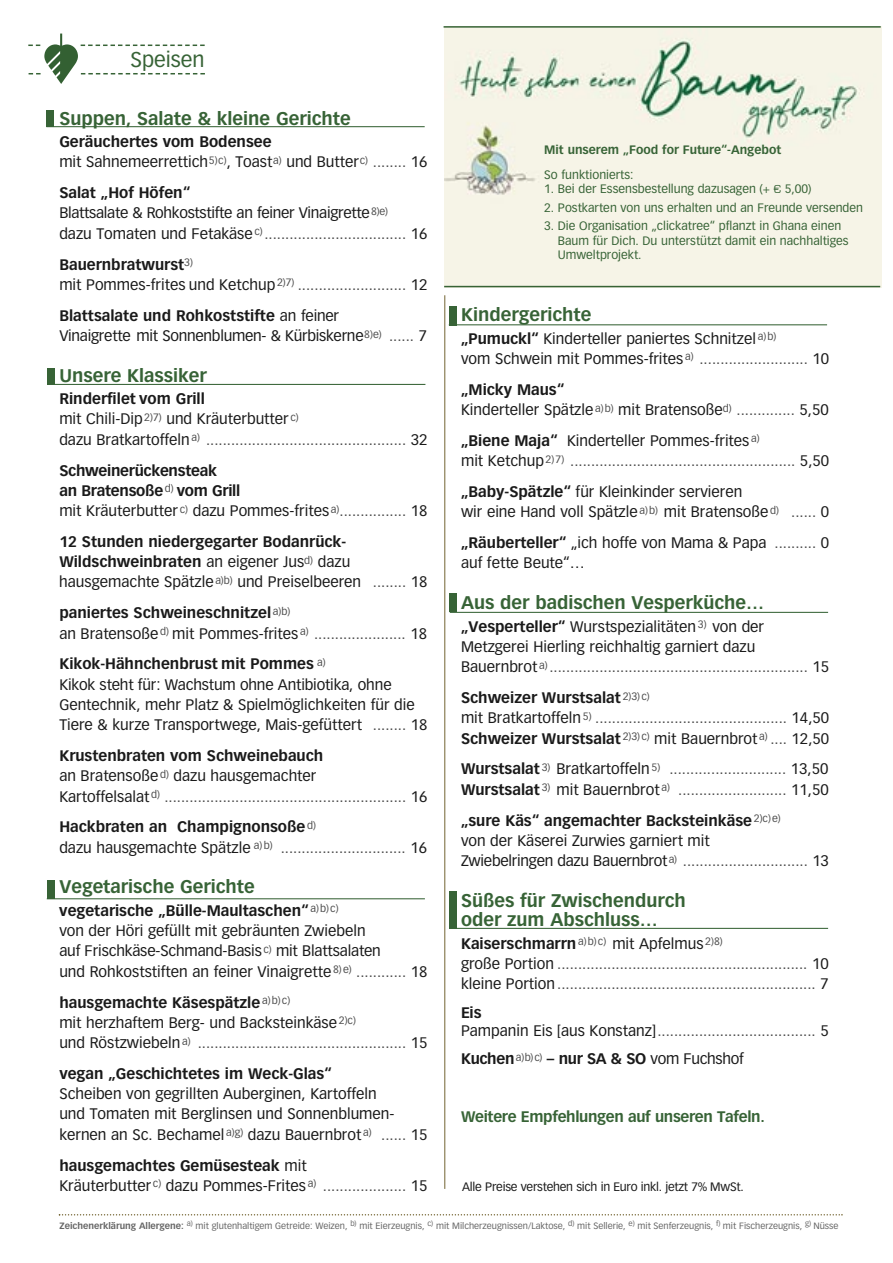
<style>
.page{position:relative;width:893px;height:1263px;background:#fff}
.page>*{position:absolute;margin:0;border:0;box-sizing:border-box;transform-origin:0 0}
.t1{font:21px "Vectora";color:#376336}
.t2{font:700 18px/19.5px "Vectora LT Pro";color:#376336}
.t3{font:15px/20.2px "Vectora";color:#1a1a1a}
.t4{font:15px/20.2px "Vectora";color:#4d4d4d}
.t5{font:15px/20.2px "Vectora LT Pro";color:#1a1a1a}
.t6{font:700 15px/20.2px "Vectora LT Pro";letter-spacing:-.02em;color:#1a1a1a}
.t7{font:15px/20.2px "Vectora";letter-spacing:-.02em;color:#1a1a1a}
.t8{font:700 15px "Vectora LT Pro";letter-spacing:-.02em;color:#376336}
.t9{font:12px/14.4px "Vectora";color:#376336}
.t10{font:12px "Vectora";letter-spacing:-.02em;color:#1a1a1a}
.t11{font:700 12px "Vectora LT Pro";color:#376336}
.t12{font:9px "Vectora";color:#666}
.s1{font-family:"Vectora LT Pro";font-weight:700}
.s2{color:#4d4d4d}
.s3{font-family:"Vectora";font-weight:400}
.s4{font-family:"Vectora";font-weight:400;color:#4d4d4d}
.s5{font-weight:700}
.s6{font-family:"Vectora"}
.s7{font-family:"Vectora";color:#4d4d4d}
.s8{font-family:"Vectora LT Pro";font-weight:700;color:#1a1a1a}
.s9{color:#1a1a1a}
.s10{font-family:"Eurostile"}
</style>
<div class="page">
<hr style="left:445px;top:295px;width:1px;height:894px;background:#736431">
<svg style="left:59px;top:1214px;width:784px;height:1px"></svg>
<img style="left:444px;top:27px;width:438px;height:260px">
<hr style="left:444px;top:26px;width:437px;height:2px;background:#376336">
<hr style="left:444px;top:286px;width:436px;height:1px;background:#376336">
<svg style="left:28px;top:34px;width:177px;height:50px"></svg>
<div style="left:46px;top:111px;width:8px;height:16px;background:#376336"></div>
<div style="left:47px;top:368px;width:7px;height:17px;background:#376336"></div>
<div style="left:47px;top:880px;width:8px;height:19px;background:#376336"></div>
<div style="left:449px;top:306px;width:7px;height:19px;background:#376336"></div>
<div style="left:449px;top:594px;width:8px;height:18px;background:#376336"></div>
<div style="left:449px;top:891px;width:8px;height:38px;background:#376336"></div>
<hr style="left:46px;top:126px;width:379px;height:1px;background:#376336">
<hr style="left:47px;top:384px;width:378px;height:1px;background:#376336">
<hr style="left:47px;top:898px;width:378px;height:1px;background:#376336">
<hr style="left:449px;top:324px;width:378px;height:1px;background:#376336">
<hr style="left:450px;top:612px;width:378px;height:1px;background:#376336">
<hr style="left:450px;top:928px;width:378px;height:1px;background:#376336">
<p class="t1" style="left:130px;top:50px;width:76px">Speisen</p>
<p class="t2" style="left:59px;top:110px;width:293px">Suppen, Salate &amp; kleine Gerichte</p>
<p class="t3" style="left:59px;top:133px;width:370px"><span class="s1">Geräuchertes vom Bodensee<br></span>mit Sahnemeerrettich<sup>5)c)</sup>, Toast<sup>a)</sup> und Butter<sup>c)</sup> <span class="s2">........</span> 16</p>
<p class="t7" style="left:59px;top:184px;width:370px"><span class="s1">Salat „Hof Höfen“<br></span>Blattsalate &amp; Rohkoststifte an feiner Vinaigrette<sup>8)e)<br></sup>dazu Tomaten und Fetakäse <sup>c)</sup> <span class="s2">..................................</span> 16</p>
<p class="t3" style="left:59px;top:255px;width:370px"><span class="s1">Bauernbratwurst</span><sup>3)<br></sup>mit Pommes-frites und Ketchup <sup>2)7)</sup> <span class="s2">..........................</span> 12</p>
<p class="t3" style="left:59px;top:306px;width:369px"><span class="s1">Blattsalate und Rohkoststifte</span> an feiner<br>Vinaigrette mit Sonnenblumen- &amp; Kürbiskerne<sup>8)e)</sup> <span class="s2">......</span> 7</p>
<p class="t2" style="left:59px;top:367px;width:149px">Unsere Klassiker</p>
<p class="t3" style="left:59px;top:390px;width:370px"><span class="s1">Rinderfilet vom Grill<br></span>mit Chili-Dip <sup>2)7)</sup> und Kräuterbutter <sup>c)<br></sup>dazu Bratkartoffeln <sup>a)</sup> <span class="s2">................................................</span> 32</p>
<p class="t6" style="left:59px;top:461px;width:370px">Schweinerückensteak<br>an Bratensoße <sup>d)</sup> vom Grill<br><span class="s3">mit Kräuterbutter</span> <sup>c)</sup> <span class="s3">dazu Pommes-frites</span> <sup>a)</sup><span class="s4">................</span> <span class="s3">18</span></p>
<p class="t3" style="left:59px;top:532px;width:370px"><span class="s1">12 Stunden niedergegarter Bodanrück-<br>Wildschweinbraten</span> an eigener Jus<sup>d)</sup> dazu hausgemachte Spätzle <sup>a)b)</sup> und Preiselbeeren <span class="s2">........</span> 18</p>
<p class="t3" style="left:59px;top:604px;width:369px"><span class="s1">paniertes Schweineschnitzel</span> <sup>a)b)<br></sup>an Bratensoße <sup>d)</sup> mit Pommes-frites <sup>a)</sup> <span class="s2">......................</span> 18</p>
<p class="t5" style="left:59px;top:655px;width:370px"><span class="s5">Kikok-Hähnchenbrust mit Pommes</span> <sup>a)<br></sup>Kikok steht für: Wachstum ohne Antibiotika, ohne Gentechnik, mehr Platz &amp; Spielmöglichkeiten für die Tiere &amp; kurze Transportwege, <span class="s6">Mais-gefüttert</span> <span class="s7">........</span> <span class="s6">18</span></p>
<p class="t4" style="left:59px;top:747px;width:370px"><span class="s8">Krustenbraten vom Schweinebauch<br></span><span class="s9">an Bratensoße</span> <sup>d)</sup> <span class="s9">dazu hausgemachter<br>Kartoffelsalat</span> <sup>d)</sup> .......................................................... <span class="s9">16</span></p>
<p class="t4" style="left:59px;top:818px;width:369px"><span class="s8">Hackbraten an Champignonsoße</span> <sup>d)<br></sup><span class="s9">dazu hausgemachte Spätzle</span> <sup>a)b)</sup> .............................. <span class="s9">16</span></p>
<p class="t2" style="left:59px;top:878px;width:197px">Vegetarische Gerichte</p>
<p class="t3" style="left:59px;top:901px;width:370px"><span class="s1">vegetarische „Bülle-Maultaschen“</span> <sup>a)b)c)<br></sup>von der Höri gefüllt mit gebräunten Zwiebeln<br>auf Frischkäse-Schmand-Basis <sup>c)</sup> mit Blatt salaten<br>und Rohkoststiften an feiner Vinaigrette <sup>8)e)</sup> <span class="s2">............</span> 18</p>
<p class="t3" style="left:59px;top:993px;width:370px"><span class="s1">hausgemachte Käsespätzle</span> <sup>a)b)c)<br></sup>mit herzhaftem Berg- und Backsteinkäse <sup>2)c)<br></sup>und Röstzwiebeln <sup>a)</sup> <span class="s2">..................................................</span> 15</p>
<p class="t3" style="left:59px;top:1064px;width:370px"><span class="s1">vegan „Geschichtetes im Weck-Glas“<br></span>Scheiben von gegrillten Auberginen, Kartoffeln<br>und Tomaten mit Berglinsen und Sonnen blumen - kernen an Sc. Bechamel <sup>a)g)</sup> dazu Bauernbrot <sup>a)</sup> <span class="s2">......</span> 15</p>
<p class="t3" style="left:59px;top:1156px;width:370px"><span class="s1">hausgemachtes Gemüsesteak</span> mit<br>Kräuterbutter <sup>c)</sup> dazu Pommes-Frites <sup>a)</sup> <span class="s2">....................</span> 15</p>
<p class="t11" style="left:544px;top:145px;width:238px">Mit unserem „Food for Future“-Angebot</p>
<p class="t9" style="left:544px;top:168px;width:91px">So funktionierts:</p>
<p class="t9" style="left:544px;top:182px;width:269px">1. Bei der Essensbestellung dazusagen (+ <span class="s10">€</span> 5,00)</p>
<p class="t9" style="left:544px;top:201px;width:320px">2. Postkarten von uns erhalten und an Freunde versenden</p>
<p class="t9" style="left:558px;top:220px;width:292px;text-indent:-14px">3. Die Organisation „clickatree“ pflanzt in Ghana einen<br>Baum für Dich. Du unterstützt damit ein nachhaltiges<br>Umweltprojekt.</p>
<p class="t2" style="left:461px;top:306px;width:132px">Kindergerichte</p>
<p class="t3" style="left:461px;top:329px;width:370px"><span class="s1">„Pumuckl“</span> Kinderteller paniertes Schnitzel <sup>a)b)<br></sup>vom Schwein mit Pommes-frites <sup>a)</sup> <span class="s2">..........................</span> 10</p>
<p class="t3" style="left:461px;top:380px;width:369px"><span class="s1">„Micky Maus“<br></span>Kinderteller Spätzle <sup>a)b)</sup> mit Bratensoße<sup>d)</sup> <span class="s2">..............</span> 5,50</p>
<p class="t4" style="left:461px;top:431px;width:370px"><span class="s8">„Biene Maja“</span> <span class="s9">Kinderteller Pommes-frites</span> <sup>a)<br></sup><span class="s9">mit Ketchup</span> <sup>2)7)</sup> ...................................................... <span class="s9">5,50</span></p>
<p class="t3" style="left:461px;top:483px;width:370px"><span class="s1">„Baby-Spätzle“</span> für Kleinkinder servieren<br>wir eine Hand voll Spätzle <sup>a)b)</sup> mit Bratensoße <sup>d)</sup> <span class="s2">......</span> 0</p>
<p class="t3" style="left:461px;top:534px;width:370px"><span class="s1">„Räuberteller“</span> „ich hoffe von Mama &amp; Papa <span class="s2">..........</span> 0 auf fette Beute“…</p>
<p class="t2" style="left:461px;top:594px;width:305px">Aus der badischen Vesperküche…</p>
<p class="t3" style="left:461px;top:617px;width:370px"><span class="s1">„Vesperteller“</span> Wurstspezialitäten <sup>3)</sup> von der<br>Metzgerei Hierling reichhaltig garniert dazu<br>Bauernbrot <sup>a)</sup> <span class="s2">..............................................................</span> 15</p>
<p class="t4" style="left:461px;top:688px;width:370px"><span class="s8">Schweizer Wurstsalat</span> <sup>2)3)c)<br></sup><span class="s9">mit Bratkartoffeln</span> <sup>5)</sup> .............................................. <span class="s9">14,50<br></span><span class="s8">Schweizer Wurstsalat</span> <sup>2)3)c)</sup> <span class="s9">mit Bauernbrot</span> <sup>a)</sup> .... <span class="s9">12,50</span></p>
<p class="t4" style="left:461px;top:760px;width:369px"><span class="s8">Wurstsalat</span> <sup>3)</sup> <span class="s9">Bratkartoffeln</span> <sup>5)</sup> ............................ <span class="s9">13,50</span></p>
<p class="t4" style="left:461px;top:780px;width:369px"><span class="s8">Wurstsalat</span> <sup>3)</sup> <span class="s9">mit Bauernbrot</span> <sup>a)</sup> .......................... <span class="s9">11,50</span></p>
<p class="t3" style="left:461px;top:811px;width:369px"><span class="s1">„sure Käs“ angemachter Backsteinkäse</span> <sup>2)c)e)<br></sup>von der Käserei Zurwies garniert mit<br>Zwiebelringen dazu Bauernbrot <sup>a)</sup> <span class="s2">..............................</span> 13</p>
<p class="t2" style="left:461px;top:892px;width:226px">Süßes für Zwischendurch oder zum Abschluss…</p>
<p class="t4" style="left:461px;top:934px;width:369px"><span class="s8">Kaiserschmarrn</span> <sup>a)b)c)</sup> <span class="s9">mit Apfelmus</span> <sup>2)8)<br></sup><span class="s9">große Portion</span> ............................................................ <span class="s9">10</span></p>
<p class="t4" style="left:461px;top:975px;width:369px"><span class="s9">kleine Portion</span>.............................................................. <span class="s9">7</span></p>
<p class="t4" style="left:461px;top:1004px;width:369px;line-height:18px"><span class="s8">Eis<br></span><span class="s9">Pampanin Eis [aus Konstanz]</span>...................................... <span class="s9">5</span></p>
<p class="t6" style="left:461px;top:1050px;width:284px">Kuchen <sup>a)b)c)</sup> – nur SA &amp; SO <span class="s3">vom Fuchshof</span></p>
<p class="t8" style="left:461px;top:1110px;width:305px">Weitere Empfehlungen auf unseren Tafeln.</p>
<p class="t10" style="left:462px;top:1181px;width:283px">Alle Preise verstehen sich in Euro inkl. jetzt 7% MwSt.</p>
<p class="t12" style="left:60px;top:1222px;width:780px"><span class="s1">Zeichenerklärung Allergene:</span> <sup>a)</sup> mit glutenhaltigem Getreide: Weizen, <sup>b)</sup> mit Eierzeugnis, <sup>c)</sup> mit Milcherzeugnissen/Laktose, <sup>d)</sup> mit Sellerie, <sup>e)</sup> mit Senferzeugnis, <sup>f)</sup> mit Fischerzeugnis, <sup>g)</sup> Nüsse</p>
</div>
